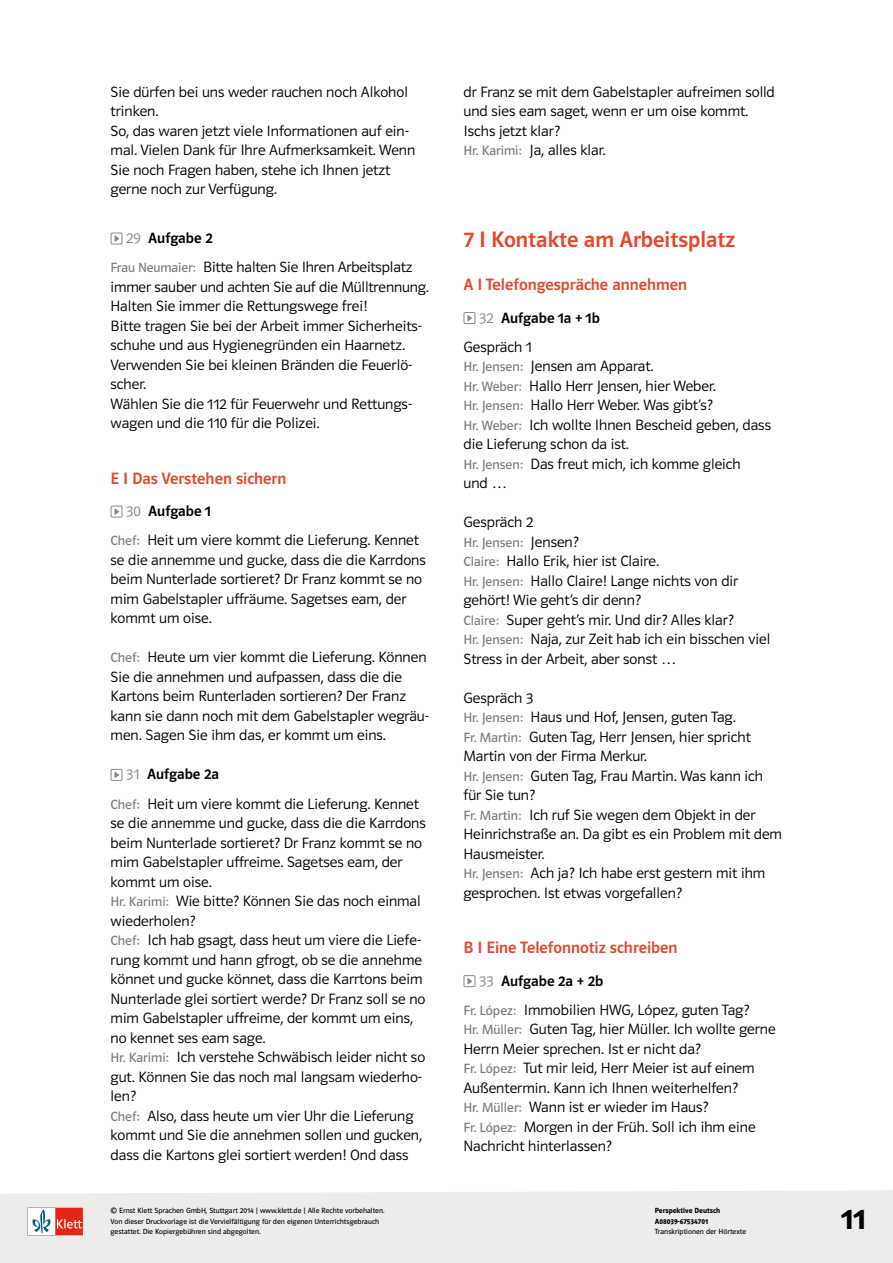
<style>
.page{position:relative;width:893px;height:1263px;background:#fff}
.page>*{position:absolute;margin:0;border:0;box-sizing:border-box;transform-origin:0 0}
.t1{font:30px "Polo ST11 K Hfett";color:#000}
.esf_loesung_lektion{font:22.5px "Polo ST11 K Krftg";color:#e2492f}
.esf_loesungen_lektio{font:16.5px "Polo ST11 K Krftg";color:#e2492f}
.esf_loesungen_dialog{font:15px/19.5px "Polo ST11 K Leicht";color:#000}
.esf_loesungen{font:15px/19.5px "Polo ST11 K Leicht";color:#000}
.esf_loesung_aufg{font:15px "Polo ST11 K Krftg";color:#000}
.esf_loesungen_dialog-2{font:13.5px "Polo ST11 K Buch";color:#7b7c7e}
.t2{font:7.5px/10.1px "Polo ST11 K Buch";color:#000}
.t3{font:7.5px/10.1px "Polo ST11 K Hfett";color:#000}
.s1{font-family:"Polo ST11 K Leicht";color:#898788}
.s2{font-family:"Polo ST11 K Buch";font-size:13.5px;color:#7b7c7e}
.s3{font-family:"Polo ST11 K Leicht";font-size:15px;color:#000}
</style>
<div class="page">
<div style="left:0;top:1190px;width:893px;height:73px;background:#edeceb"></div>
<svg style="left:28px;top:1208px;width:55px;height:27px"></svg>
<svg style="left:115px;top:235px;width:4px;height:7px"></svg>
<div style="left:111px;top:233px;width:11px;height:11px;border:1px solid #898788"></div>
<svg style="left:115px;top:508px;width:4px;height:7px"></svg>
<div style="left:111px;top:506px;width:11px;height:11px;border:1px solid #898788"></div>
<svg style="left:115px;top:772px;width:4px;height:6px"></svg>
<div style="left:111px;top:769px;width:11px;height:12px;border:1px solid #898788"></div>
<svg style="left:467px;top:315px;width:5px;height:7px"></svg>
<div style="left:463px;top:312px;width:12px;height:12px;border:1px solid #898788"></div>
<svg style="left:467px;top:978px;width:5px;height:7px"></svg>
<div style="left:463px;top:975px;width:12px;height:12px;border:1px solid #898788"></div>
<p class="esf_loesungen" style="left:111px;top:82px;width:299px">Sie dürfen bei uns weder rauchen noch Alkohol trinken.</p>
<p class="esf_loesungen" style="left:111px;top:121px;width:306px">So, das waren jetzt viele Informationen auf ein&shy;mal. Vielen Dank für Ihre Aufmerksamkeit. Wenn Sie noch Fragen haben, stehe ich Ihnen jetzt gerne noch zur Verfügung.</p>
<p class="esf_loesung_aufg" style="left:126px;top:230px;width:88px"><span class="s1">29</span> Aufgabe 2</p>
<p class="esf_loesungen_dialog" style="left:111px;top:258px;width:320px"><span class="s2">Frau Neumaier:</span> Bitte halten Sie Ihren Arbeitsplatz immer sauber und achten Sie auf die Mülltrennung.</p>
<p class="esf_loesungen" style="left:111px;top:297px;width:258px">Halten Sie immer die Rettungswege frei!</p>
<p class="esf_loesungen" style="left:111px;top:316px;width:313px">Bitte tragen Sie bei der Arbeit immer Sicherheits&shy;schuhe und aus Hygienegründen ein Haarnetz.</p>
<p class="esf_loesungen" style="left:111px;top:355px;width:303px">Verwenden Sie bei kleinen Bränden die Feuerlö&shy;scher.</p>
<p class="esf_loesungen" style="left:111px;top:394px;width:303px">Wählen Sie die 112 für Feuerwehr und Rettungs&shy;wagen und die 110 für die Polizei.</p>
<p class="esf_loesungen_lektio" style="left:111px;top:469px;width:177px">E I Das Verstehen sichern</p>
<p class="esf_loesung_aufg" style="left:126px;top:503px;width:86px"><span class="s1">30</span> Aufgabe 1</p>
<p class="esf_loesungen_dialog" style="left:111px;top:531px;width:317px"><span class="s2">Chef:</span> Heit um viere kommt die Lieferung. Kennet se die annemme und gucke, dass die die Karrdons beim Nunterlade sortieret? Dr Franz kommt se no mim Gabelstapler uffräume. Sagetses eam, der kommt um oise.</p>
<p class="esf_loesungen_dialog" style="left:111px;top:648px;width:320px"><span class="s2">Chef:</span> Heute um vier kommt die Lieferung. Können Sie die annehmen und aufpassen, dass die die Kartons beim Runterladen sortieren? Der Franz kann sie dann noch mit dem Gabelstapler wegräu&shy;men. Sagen Sie ihm das, er kommt um eins.</p>
<p class="esf_loesung_aufg" style="left:126px;top:766px;width:94px"><span class="s1">31</span> Aufgabe 2a</p>
<p class="esf_loesungen_dialog" style="left:111px;top:794px;width:317px"><span class="s2">Chef:</span> Heit um viere kommt die Lieferung. Kennet se die annemme und gucke, dass die die Karrdons beim Nunterlade sortieret? Dr Franz kommt se no mim Gabelstapler uffreime. Sagetses eam, der kommt um oise.</p>
<p class="esf_loesungen_dialog" style="left:111px;top:891px;width:312px"><span class="s2">Hr. Karimi:</span> Wie bitte? Können Sie das noch einmal wiederholen?</p>
<p class="esf_loesungen_dialog" style="left:111px;top:930px;width:316px"><span class="s2">Chef:</span> Ich hab gsagt, dass heut um viere die Liefe&shy;rung kommt und hann gfrogt, ob se die annehme könnet und gucke könnet, dass die Karrtons beim Nunterlade glei sortiert werde? Dr Franz soll se no mim Gabelstapler uffreime, der kommt um eins, no kennet ses eam sage.</p>
<p class="esf_loesungen_dialog" style="left:111px;top:1047px;width:316px"><span class="s2">Hr. Karimi:</span> Ich verstehe Schwäbisch leider nicht so gut. Können Sie das noch mal langsam wiederho&shy;len?</p>
<p class="esf_loesungen_dialog" style="left:111px;top:1106px;width:313px"><span class="s2">Chef:</span> Also, dass heute um vier Uhr die Lieferung kommt und Sie die annehmen sollen und gucken, dass die Kartons glei sortiert werden! Ond dass</p>
<p class="t2" style="left:111px;top:1206px;width:276px">© Ernst Klett Sprachen GmbH, Stuttgart 2014 | www.klett.de | Alle Rechte vorbehalten.<br>Von dieser Druckvorlage ist die Vervielfältigung für den eigenen Unterrichtsgebrauch gestattet. Die Kopiergebühren sind abgegolten.</p>
<p class="esf_loesungen_dialog" style="left:463px;top:82px;width:313px">dr Franz se mit dem Gabelstapler aufreimen solld und sies eam saget, wenn er um oise kommt.<br>Ischs jetzt klar?</p>
<p class="esf_loesungen_dialog" style="left:463px;top:141px;width:143px"><span class="s2">Hr. Karimi:</span> Ja, alles klar.</p>
<p class="esf_loesung_lektion" style="left:463px;top:227px;width:273px">7 I Kontakte am Arbeitsplatz</p>
<p class="esf_loesungen_lektio" style="left:463px;top:276px;width:225px">A I Telefongespräche annehmen</p>
<p class="esf_loesung_aufg" style="left:479px;top:309px;width:122px"><span class="s1">32</span> Aufgabe 1a + 1b</p>
<p class="esf_loesungen" style="left:463px;top:337px;width:70px">Gespräch 1</p>
<p class="esf_loesungen_dialog" style="left:463px;top:357px;width:192px"><span class="s2">Hr. Jensen:</span> Jensen am Apparat.</p>
<p class="esf_loesungen_dialog" style="left:463px;top:376px;width:254px"><span class="s2">Hr. Weber:</span> Hallo Herr Jensen, hier Weber.</p>
<p class="esf_loesungen_dialog" style="left:463px;top:396px;width:251px"><span class="s2">Hr. Jensen:</span> Hallo Herr Weber. Was gibt’s?</p>
<p class="esf_loesungen_dialog" style="left:463px;top:415px;width:309px"><span class="s2">Hr. Weber:</span> Ich wollte Ihnen Bescheid geben, dass die Lieferung schon da ist.</p>
<p class="esf_loesungen_dialog" style="left:463px;top:454px;width:279px"><span class="s2">Hr. Jensen:</span> Das freut mich, ich komme gleich und …</p>
<p class="esf_loesungen" style="left:463px;top:513px;width:71px">Gespräch 2</p>
<p class="esf_loesungen_dialog-2" style="left:463px;top:535px;width:117px">Hr. Jensen: <span class="s3">Jensen?</span></p>
<p class="esf_loesungen_dialog" style="left:463px;top:552px;width:197px"><span class="s2">Claire:</span> Hallo Erik, hier ist Claire.</p>
<p class="esf_loesungen_dialog" style="left:463px;top:571px;width:276px"><span class="s2">Hr. Jensen:</span> Hallo Claire! Lange nichts von dir gehört! Wie geht’s dir denn?</p>
<p class="esf_loesungen_dialog" style="left:463px;top:610px;width:272px"><span class="s2">Claire:</span> Super geht’s mir. Und dir? Alles klar?</p>
<p class="esf_loesungen_dialog" style="left:463px;top:630px;width:308px"><span class="s2">Hr. Jensen:</span> Naja, zur Zeit hab ich ein bisschen viel<br>Stress in der Arbeit, aber sonst …</p>
<p class="esf_loesungen" style="left:463px;top:688px;width:71px">Gespräch 3</p>
<p class="esf_loesungen_dialog" style="left:463px;top:708px;width:274px"><span class="s2">Hr. Jensen:</span> Haus und Hof, Jensen, guten Tag.</p>
<p class="esf_loesungen_dialog" style="left:463px;top:727px;width:289px"><span class="s2">Fr. Martin:</span> Guten Tag, Herr Jensen, hier spricht<br>Martin von der Firma Merkur.</p>
<p class="esf_loesungen_dialog" style="left:463px;top:766px;width:301px"><span class="s2">Hr. Jensen:</span> Guten Tag, Frau Martin. Was kann ich für Sie tun?</p>
<p class="esf_loesungen_dialog" style="left:463px;top:805px;width:320px"><span class="s2">Fr. Martin:</span> Ich ruf Sie wegen dem Objekt in der<br>Heinrichstraße an. Da gibt es ein Problem mit dem<br>Hausmeister.</p>
<p class="esf_loesungen_dialog" style="left:463px;top:864px;width:303px"><span class="s2">Hr. Jensen:</span> Ach ja? Ich habe erst gestern mit ihm gesprochen. Ist etwas vorgefallen?</p>
<p class="esf_loesungen_lektio" style="left:463px;top:939px;width:216px">B I Eine Telefonnotiz schreiben</p>
<p class="esf_loesung_aufg" style="left:479px;top:972px;width:126px"><span class="s1">33</span> Aufgabe 2a + 2b</p>
<p class="esf_loesungen_dialog" style="left:463px;top:1000px;width:287px"><span class="s2">Fr. López:</span> Immobilien HWG, López, guten Tag?</p>
<p class="esf_loesungen_dialog" style="left:463px;top:1020px;width:314px"><span class="s2">Hr. Müller:</span> Guten Tag, hier Müller. Ich wollte gerne<br>Herrn Meier sprechen. Ist er nicht da?</p>
<p class="esf_loesungen_dialog" style="left:463px;top:1059px;width:293px"><span class="s2">Fr. López:</span> Tut mir leid, Herr Meier ist auf einem<br>Außentermin. Kann ich Ihnen weiterhelfen?</p>
<p class="esf_loesungen_dialog" style="left:463px;top:1098px;width:246px"><span class="s2">Hr. Müller:</span> Wann ist er wieder im Haus?</p>
<p class="esf_loesungen_dialog" style="left:463px;top:1117px;width:294px"><span class="s2">Fr. López:</span> Morgen in der Früh. Soll ich ihm eine<br>Nachricht hinterlassen?</p>
<p class="t3" style="left:655px;top:1206px;width:67px">Perspektive Deutsch<br>A08039-67534701</p>
<p class="t2" style="left:655px;top:1226px;width:93px">Transkriptionen der Hörtexte</p>
<h1 class="t1" style="left:841px;top:1202px;width:27px">11</h1>
</div>
